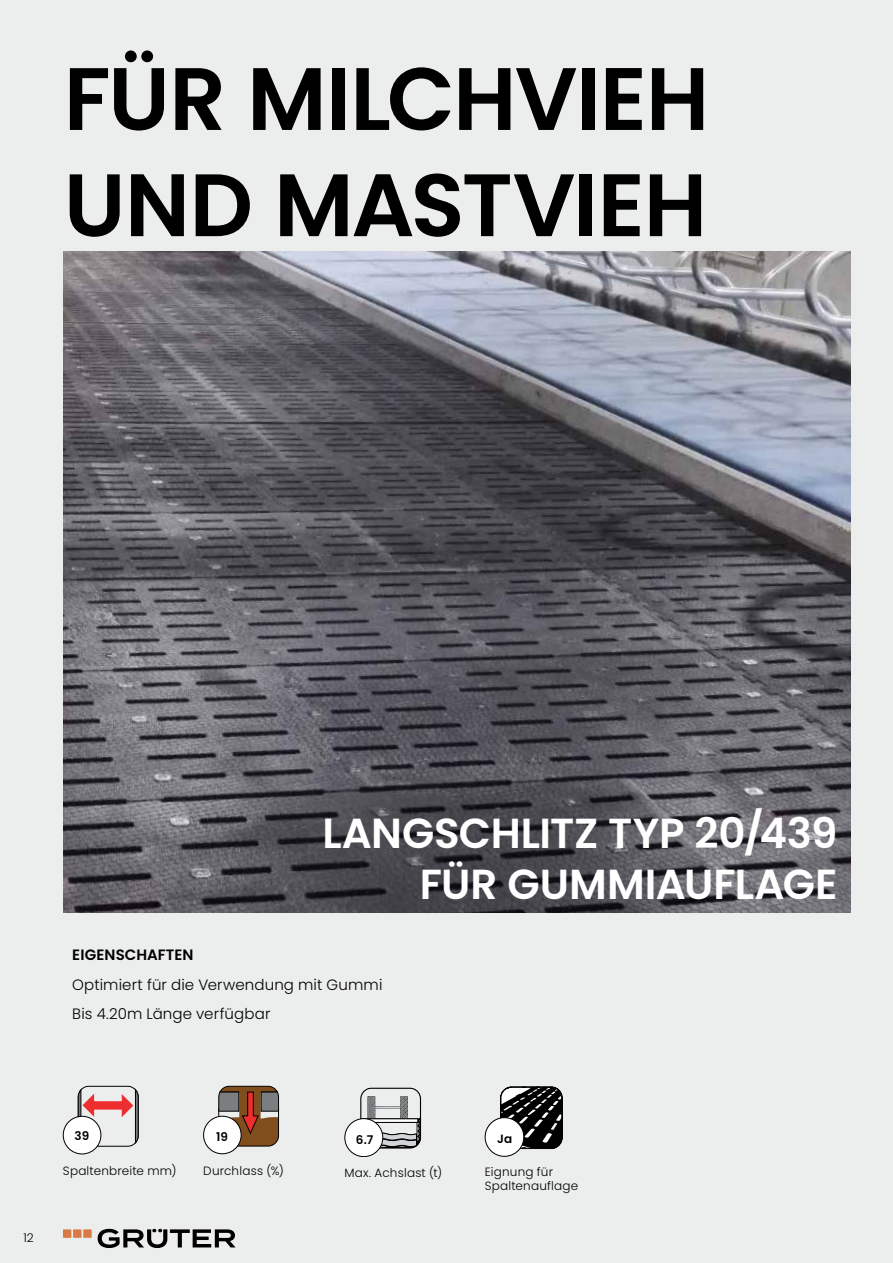
<style>
.page{position:relative;width:893px;height:1263px;background:#eceded}
.page>*{position:absolute;margin:0;border:0;box-sizing:border-box;transform-origin:0 0}
.t1{font:600 88.5px/106.2px "Poppins";letter-spacing:-.01em;color:#000}
.t2{font:600 42px/50.4px "Poppins";letter-spacing:-.01em;color:#fff;text-align:right}
.t3{font:300 15px/29.7px "Poppins";letter-spacing:.01em;color:#000}
.t4{font:600 15px "Poppins";letter-spacing:.01em;color:#000}
.t5{font:300 12px/14.4px "Poppins";letter-spacing:.015em;color:#000}
.t6{font:600 12px "Poppins";color:#000}
</style>
<div class="page">
<svg style="left:98px;top:1229px;width:138px;height:19px;background:#7f7f7f"></svg>
<div style="left:83px;top:1229px;width:9px;height:9px;background:#da7a44"></div>
<div style="left:73px;top:1229px;width:9px;height:9px;background:#da7a44"></div>
<div style="left:63px;top:1229px;width:8px;height:9px;background:#da7a44"></div>
<svg style="left:485px;top:1087px;width:77px;height:70px"></svg>
<svg style="left:203px;top:1086px;width:76px;height:68px"></svg>
<svg style="left:63px;top:1086px;width:76px;height:68px"></svg>
<svg style="left:360px;top:1088px;width:61px;height:61px;background:#b4b5b5"></svg>
<div style="left:345px;top:1118px;width:38px;height:38px;background:#fff;border-radius:50%"></div>
<div style="left:344px;top:1118px;width:39px;height:39px;border:1px solid #000;border-radius:50%"></div>
<img style="left:64px;top:252px;width:786px;height:660px">
<h1 class="t1" style="left:64px;top:46px;width:647px">FÜR MILCHVIEH<br>UND MASTVIEH</h1>
<h2 class="t2" style="left:322px;top:809px;width:517px">LANGSCHLITZ TYP 20/439<br>FÜR GUMMIAUFLAGE</h2>
<p class="t4" style="left:72px;top:946px;width:123px">EIGENSCHAFTEN</p>
<p class="t3" style="left:72px;top:969px;width:312px">Optimiert für die Verwendung mit Gummi<br>Bis 4.20m Länge verfügbar</p>
<p class="t5" style="left:23px;top:1230px;width:12px">12</p>
<p class="t6" style="left:75px;top:1129px;width:16px">39</p>
<p class="t6" style="left:216px;top:1130px;width:13px">19</p>
<p class="t6" style="left:356px;top:1133px;width:19px">6.7</p>
<p class="t6" style="left:497px;top:1131px;width:17px">Ja</p>
<p class="t5" style="left:63px;top:1163px;width:115px">Spaltenbreite mm)</p>
<p class="t5" style="left:203px;top:1164px;width:82px">Durchlass (%)</p>
<p class="t5" style="left:344px;top:1165px;width:99px">Max. Achslast (t)</p>
<p class="t5" style="left:485px;top:1164px;width:95px">Eignung für<br>Spaltenauflage</p>
</div>
